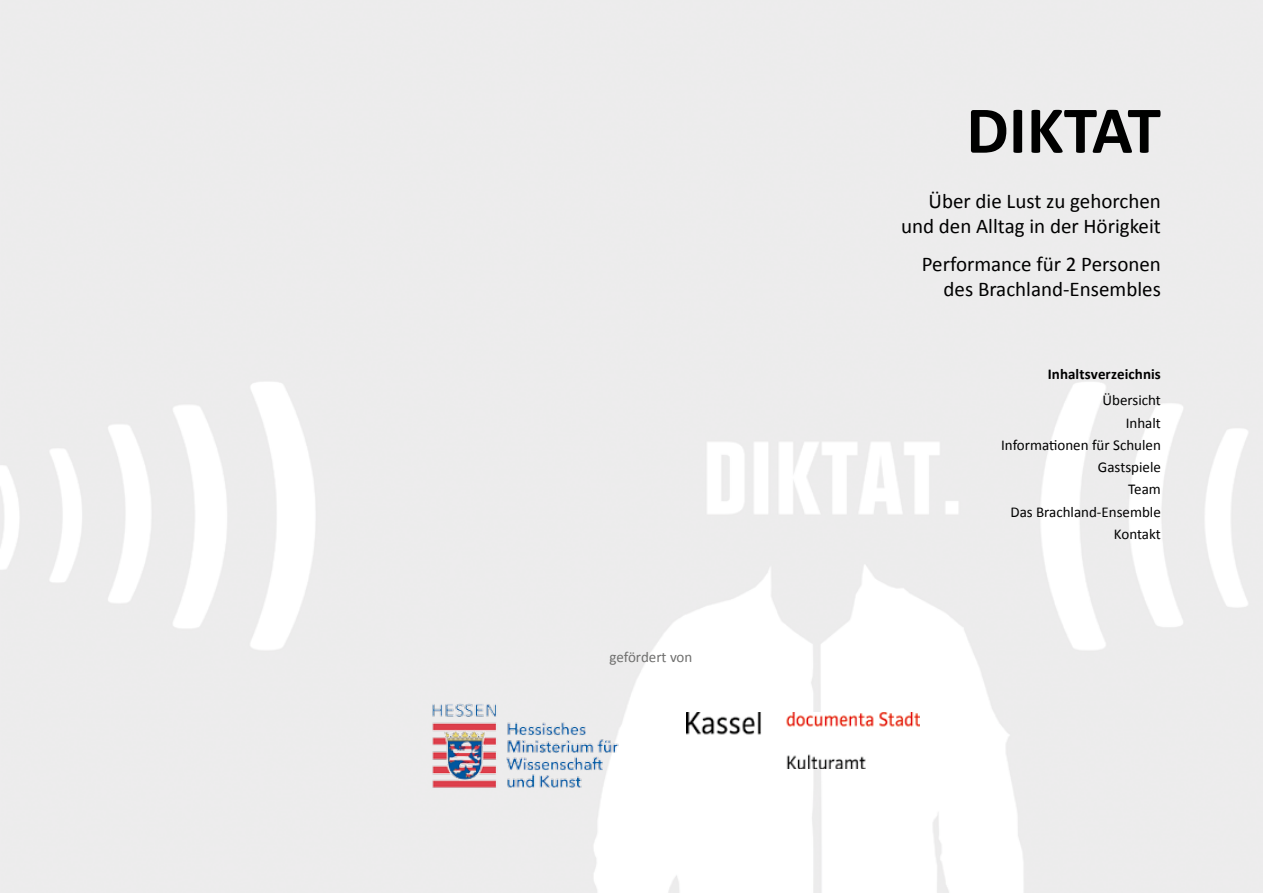
<style>
.page{position:relative;width:1263px;height:893px;background:#fff}
.page>*{position:absolute;margin:0;border:0;box-sizing:border-box;transform-origin:0 0}
.t1{font:700 67.5px "Calibri";color:#000}
.t2{font:21px/25.2px "Calibri";color:#000;text-align:right}
.t3{font:15px/22.2px "Calibri";color:#000;text-align:right}
.t4{font:700 15px "Calibri";letter-spacing:.005em;color:#000}
.t5{font:15px "Calibri";letter-spacing:-.005em;color:#6f6f6e}
</style>
<div class="page">
<img style="left:0;top:0;width:1263px;height:893px">
<img style="left:432px;top:702px;width:191px;height:86px">
<img style="left:687px;top:712px;width:232px;height:56px">
<p class="t5" style="left:609px;top:648px;width:84px">gefördert von</p>
<h1 class="t1" style="left:966px;top:88px;width:196px">DIKTAT</h1>
<p class="t2" style="left:901px;top:187px;width:261px">Über die Lust zu gehorchen und den Alltag in der Hörigkeit</p>
<p class="t2" style="left:922px;top:250px;width:241px">Performance für 2 Personen des Brachland-Ensembles</p>
<p class="t4" style="left:1048px;top:364px;width:115px">Inhaltsverzeichnis</p>
<p class="t3" style="left:1001px;top:388px;width:161px">Übersicht<br>Inhalt<br>Informationen für Schulen<br>Gastspiele<br>Team<br>Das Brachland-Ensemble<br>Kontakt</p>
</div>
